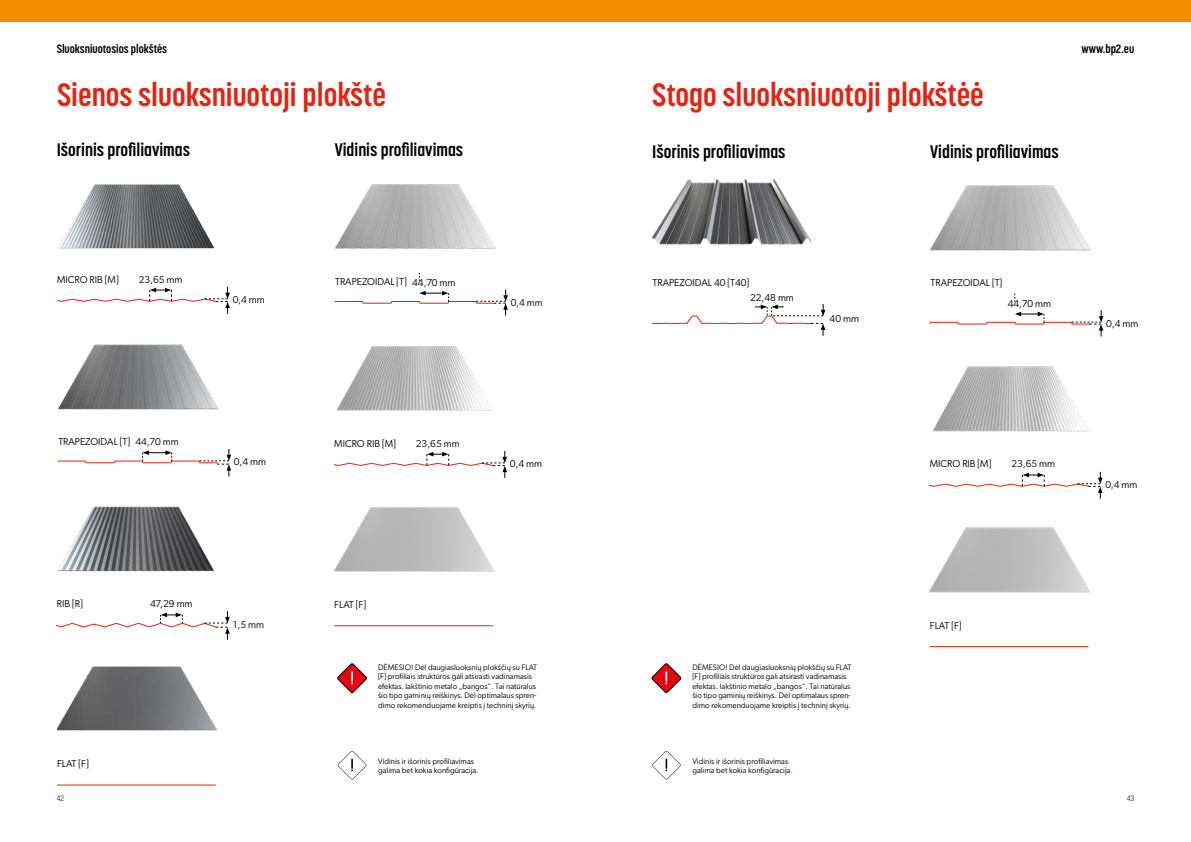
<style>
.page{position:relative;width:1191px;height:842px;background:#fff}
.page>*{position:absolute;margin:0;border:0;box-sizing:border-box;transform-origin:0 0}
.t1{font:700 32px "Korolev Condensed";color:#e42313}
.t2{font:700 18px "Korolev Condensed";color:#000}
.t3{font:700 12px "Korolev Condensed";color:#000}
.t4{font:10px "Gibson";color:#000}
.t5{font:8px/9.6px "Gibson";color:#000}
.t6{font:300 8px "Korolev Condensed";color:#000}
</style>
<div class="page">
<div style="left:0;top:0;width:1191px;height:22px;background:#f39001"></div>
<svg style="left:338px;top:751px;width:28px;height:28px"></svg>
<svg style="left:652px;top:751px;width:28px;height:28px"></svg>
<svg style="left:57px;top:611px;width:173px;height:27px"></svg>
<svg style="left:58px;top:449px;width:173px;height:27px"></svg>
<svg style="left:57px;top:287px;width:173px;height:27px"></svg>
<img style="left:57px;top:506px;width:157px;height:66px">
<img style="left:59px;top:184px;width:156px;height:65px">
<img style="left:58px;top:344px;width:161px;height:66px">
<img style="left:57px;top:638px;width:171px;height:93px">
<hr style="left:57px;top:785px;width:159px;height:1px;background:#e42313">
<svg style="left:335px;top:289px;width:173px;height:26px"></svg>
<svg style="left:334px;top:451px;width:173px;height:27px"></svg>
<img style="left:334px;top:507px;width:161px;height:65px">
<img style="left:337px;top:346px;width:156px;height:65px">
<img style="left:335px;top:184px;width:161px;height:93px">
<hr style="left:334px;top:625px;width:159px;height:1px;background:#e42313">
<svg style="left:930px;top:310px;width:173px;height:26px"></svg>
<svg style="left:652px;top:304px;width:173px;height:32px"></svg>
<svg style="left:929px;top:472px;width:173px;height:27px"></svg>
<img style="left:929px;top:527px;width:161px;height:66px">
<img style="left:933px;top:366px;width:156px;height:66px">
<img style="left:930px;top:185px;width:161px;height:66px">
<img style="left:652px;top:179px;width:160px;height:66px">
<hr style="left:929px;top:646px;width:159px;height:1px;background:#e42313">
<svg style="left:337px;top:663px;width:30px;height:30px"></svg>
<svg style="left:651px;top:663px;width:30px;height:30px"></svg>
<h3 class="t3" style="left:57px;top:42px;width:112px">Sluoksniuotosios plokštės</h3>
<h3 class="t3" style="left:1081px;top:42px;width:54px">www.bp2.eu</h3>
<h1 class="t1" style="left:57px;top:76px;width:330px">Sienos sluoksniuotoji plokštė</h1>
<h1 class="t1" style="left:652px;top:76px;width:333px">Stogo sluoksniuotoji plokštėė</h1>
<h2 class="t2" style="left:57px;top:139px;width:135px">Išorinis profiliavimas</h2>
<h2 class="t2" style="left:335px;top:139px;width:130px">Vidinis profiliavimas</h2>
<p class="t4" style="left:57px;top:273px;width:63px">MICRO RIB [M]</p>
<p class="t4" style="left:139px;top:273px;width:45px">23,65 mm</p>
<p class="t4" style="left:233px;top:294px;width:34px">0,4 mm</p>
<p class="t4" style="left:335px;top:275px;width:122px">TRAPEZOIDAL [T] 44,70 mm</p>
<p class="t4" style="left:511px;top:296px;width:34px">0,4 mm</p>
<p class="t4" style="left:58px;top:436px;width:73px">TRAPEZOIDAL [T]</p>
<p class="t4" style="left:135px;top:436px;width:45px">44,70 mm</p>
<p class="t4" style="left:234px;top:456px;width:34px">0,4 mm</p>
<p class="t4" style="left:334px;top:437px;width:63px">MICRO RIB [M]</p>
<p class="t4" style="left:416px;top:437px;width:45px">23,65 mm</p>
<p class="t4" style="left:510px;top:458px;width:34px">0,4 mm</p>
<p class="t4" style="left:57px;top:598px;width:27px">RIB [R]</p>
<p class="t4" style="left:150px;top:598px;width:44px">47,29 mm</p>
<p class="t4" style="left:233px;top:619px;width:32px">1,5 mm</p>
<p class="t4" style="left:334px;top:598px;width:33px">FLAT [F]</p>
<h2 class="t2" style="left:652px;top:141px;width:135px">Išorinis profiliavimas</h2>
<h2 class="t2" style="left:930px;top:141px;width:130px">Vidinis profiliavimas</h2>
<p class="t4" style="left:652px;top:277px;width:98px">TRAPEZOIDAL 40 [T40]</p>
<p class="t4" style="left:930px;top:277px;width:73px">TRAPEZOIDAL [T]</p>
<p class="t4" style="left:750px;top:292px;width:45px">22,48 mm</p>
<p class="t4" style="left:829px;top:312px;width:31px">40 mm</p>
<p class="t4" style="left:1007px;top:297px;width:45px">44,70 mm</p>
<p class="t4" style="left:929px;top:458px;width:63px">MICRO RIB [M]</p>
<p class="t4" style="left:1011px;top:458px;width:45px">23,65 mm</p>
<p class="t4" style="left:929px;top:619px;width:33px">FLAT [F]</p>
<p class="t4" style="left:57px;top:757px;width:33px">FLAT [F]</p>
<p class="t5" style="left:378px;top:662px;width:160px">DĖMESIO! Dėl daugiasluoksnių plokščių su FLAT [F] profiliais struktūros gali atsirasti vadinamasis efektas. lakštinio metalo „bangos“. Tai natūralus šio tipo gaminių reiškinys. Dėl optimalaus spren&shy;dimo rekomenduojame kreiptis į techninį skyrių.</p>
<p class="t5" style="left:692px;top:662px;width:160px">DĖMESIO! Dėl daugiasluoksnių plokščių su FLAT [F] profiliais struktūros gali atsirasti vadinamasis efektas. lakštinio metalo „bangos“. Tai natūralus šio tipo gaminių reiškinys. Dėl optimalaus spren&shy;dimo rekomenduojame kreiptis į techninį skyrių.</p>
<p class="t5" style="left:378px;top:756px;width:102px">Vidinis ir išorinis profiliavimas galima bet kokia konfigūracija.</p>
<p class="t5" style="left:692px;top:756px;width:102px">Vidinis ir išorinis profiliavimas galima bet kokia konfigūracija.</p>
<p class="t4" style="left:1106px;top:317px;width:34px">0,4 mm</p>
<p class="t4" style="left:1105px;top:479px;width:34px">0,4 mm</p>
<p class="t6" style="left:57px;top:794px;width:9px">42</p>
<p class="t6" style="left:1126px;top:794px;width:9px">43</p>
</div>
